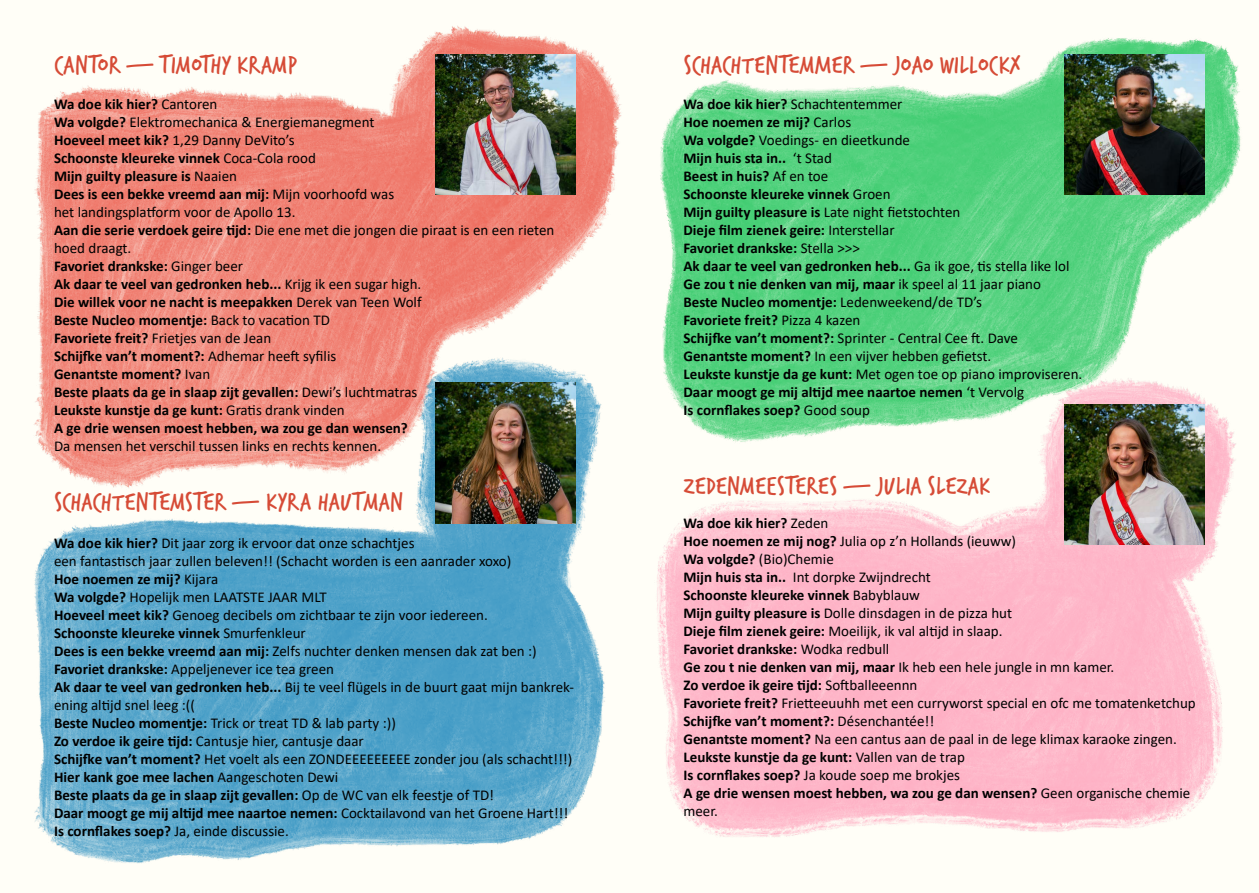
<style>
.page{position:relative;width:1259px;height:893px;background:#fff}
.page>*{position:absolute;margin:0;border:0;box-sizing:border-box;transform-origin:0 0}
.t1{font:27px "Verveine";color:#d64b36}
.t2{font:15px/18px "Calibri";color:#000}
.t3{font:700 15px/18px "Calibri";color:#000}
.s1{font-weight:400}
.s2{font-weight:700}
</style>
<div class="page">
<img style="left:33px;top:25px;width:1209px;height:839px">
<img style="left:435px;top:54px;width:140px;height:140px">
<img style="left:435px;top:383px;width:140px;height:140px">
<img style="left:1064px;top:54px;width:141px;height:140px">
<img style="left:1064px;top:404px;width:141px;height:140px">
<h1 class="t1" style="left:54px;top:46px;width:245px">CANTOR — TIMOTHY KRAMP</h1>
<h1 class="t1" style="left:683px;top:46px;width:338px">SCHACHTENTEMMER — JOAO WILLOCKX</h1>
<p class="t3" style="left:54px;top:95px;width:502px">Wa doe kik hier? <span class="s1">Cantoren<br></span>Wa volgde? <span class="s1">Elektromechanica &amp; Energiemanegment<br></span>Hoeveel meet kik? <span class="s1">1,29 Danny DeVito’s<br></span>Schoonste kleureke vinnek <span class="s1">Coca-Cola rood<br></span>Mijn guilty pleasure is <span class="s1">Naaien<br></span>Dees is een bekke vreemd aan mij: <span class="s1">Mijn voorhoofd was<br>het landingsplatform voor de Apollo 13.<br></span>Aan die serie verdoek geire tijd: <span class="s1">Die ene met die jongen die piraat is en een rieten hoed draagt.<br></span>Favoriet drankske: <span class="s1">Ginger beer<br></span>Ak daar te veel van gedronken heb... <span class="s1">Krijg ik een sugar high.<br></span>Die willek voor ne nacht is meepakken <span class="s1">Derek van Teen Wolf<br></span>Beste Nucleo momentje: <span class="s1">Back to vacation TD<br></span>Favoriete freit? <span class="s1">Frietjes van de Jean<br></span>Schijfke van’t moment?: <span class="s1">Adhemar heeft syfilis<br></span>Genantste moment? <span class="s1">Ivan<br></span>Beste plaats da ge in slaap zijt gevallen: <span class="s1">Dewi’s luchtmatras<br></span>Leukste kunstje da ge kunt: <span class="s1">Gratis drank vinden<br></span>A ge drie wensen moest hebben, wa zou ge dan wensen?</p>
<p class="t2" style="left:54px;top:437px;width:329px">Da mensen het verschil tussen links en rechts kennen.</p>
<h1 class="t1" style="left:54px;top:483px;width:350px">SCHACHTENTEMSTER — KYRA HAUTMAN</h1>
<p class="t2" style="left:54px;top:534px;width:521px"><span class="s2">Wa doe kik hier?</span> Dit jaar zorg ik ervoor dat onze schachtjes<br>een fantastisch jaar zullen beleven!! (Schacht worden is een aanrader xoxo)<br><span class="s2">Hoe noemen ze mij?</span> Kijara<br><span class="s2">Wa volgde?</span> Hopelijk men LAATSTE JAAR MLT<br><span class="s2">Hoeveel meet kik?</span> Genoeg decibels om zichtbaar te zijn voor iedereen.<br><span class="s2">Schoonste kleureke vinnek</span> Smurfenkleur<br><span class="s2">Dees is een bekke vreemd aan mij:</span> Zelfs nuchter denken mensen dak zat ben :)<br><span class="s2">Favoriet drankske:</span> Appeljenever ice tea green<br><span class="s2">Ak daar te veel van gedronken heb...</span> Bij te veel flügels in de buurt gaat mijn bankrek&shy;ening altijd snel leeg :((<br><span class="s2">Beste Nucleo momentje:</span> Trick or treat TD &amp; lab party :))<br><span class="s2">Zo verdoe ik geire tijd:</span> Cantusje hier, cantusje daar<br><span class="s2">Schijfke van’t moment?</span> Het voelt als een ZONDEEEEEEEEE zonder jou (als schacht!!!)<br><span class="s2">Hier kank goe mee lachen</span> Aangeschoten Dewi<br><span class="s2">Beste plaats da ge in slaap zijt gevallen:</span> Op de WC van elk feestje of TD!<br><span class="s2">Daar moogt ge mij altijd mee naartoe nemen:</span> Cocktailavond van het Groene Hart!!!<br><span class="s2">Is cornflakes soep?</span> Ja, einde discussie.</p>
<p class="t3" style="left:683px;top:95px;width:400px">Wa doe kik hier? <span class="s1">Schachtentemmer<br></span>Hoe noemen ze mij? <span class="s1">Carlos<br></span>Wa volgde? <span class="s1">Voedings- en dieetkunde<br></span>Mijn huis sta in.. <span class="s1">‘t Stad<br></span>Beest in huis? <span class="s1">Af en toe<br></span>Schoonste kleureke vinnek <span class="s1">Groen<br></span>Mijn guilty pleasure is <span class="s1">Late night fietstochten<br></span>Dieje film zienek geire: <span class="s1">Interstellar<br></span>Favoriet drankske: <span class="s1">Stella &gt;&gt;&gt;<br></span>Ak daar te veel van gedronken heb... <span class="s1">Ga ik goe, tis stella like lol </span>Ge zou t nie denken van mij, maar <span class="s1">ik speel al 11 jaar piano<br></span>Beste Nucleo momentje: <span class="s1">Ledenweekend/de TD’s<br></span>Favoriete freit? <span class="s1">Pizza 4 kazen<br></span>Schijfke van’t moment?: <span class="s1">Sprinter - Central Cee ft. Dave </span>Genantste moment? <span class="s1">In een vijver hebben gefietst.<br></span>Leukste kunstje da ge kunt: <span class="s1">Met ogen toe op piano improviseren.<br></span>Daar moogt ge mij altijd mee naartoe nemen <span class="s1">‘t Vervolg<br></span>Is cornflakes soep? <span class="s1">Good soup</span></p>
<h1 class="t1" style="left:683px;top:466px;width:308px">ZEDENMEESTERES — JULIA SLEZAK</h1>
<p class="t2" style="left:683px;top:514px;width:514px"><span class="s2">Wa doe kik hier?</span> Zeden<br><span class="s2">Hoe noemen ze mij nog?</span> Julia op z’n Hollands (ieuww)<br><span class="s2">Wa volgde?</span> (Bio)Chemie<br><span class="s2">Mijn huis sta in..</span> Int dorpke Zwijndrecht<br><span class="s2">Schoonste kleureke vinnek</span> Babyblauw<br><span class="s2">Mijn guilty pleasure is</span> Dolle dinsdagen in de pizza hut<br><span class="s2">Dieje film zienek geire:</span> Moeilijk, ik val altijd in slaap.<br><span class="s2">Favoriet drankske:</span> Wodka redbull<br><span class="s2">Ge zou t nie denken van mij, maar</span> Ik heb een hele jungle in mn kamer.<br><span class="s2">Zo verdoe ik geire tijd:</span> Softballeeennn<br><span class="s2">Favoriete freit?</span> Frietteeuuhh met een curryworst special en ofc me tomatenketchup <span class="s2">Schijfke van’t moment?:</span> Désenchantée!!<br><span class="s2">Genantste moment?</span> Na een cantus aan de paal in de lege klimax karaoke zingen.<br><span class="s2">Leukste kunstje da ge kunt:</span> Vallen van de trap<br><span class="s2">Is cornflakes soep?</span> Ja koude soep me brokjes<br><span class="s2">A ge drie wensen moest hebben, wa zou ge dan wensen?</span> Geen organische chemie meer.</p>
</div>
